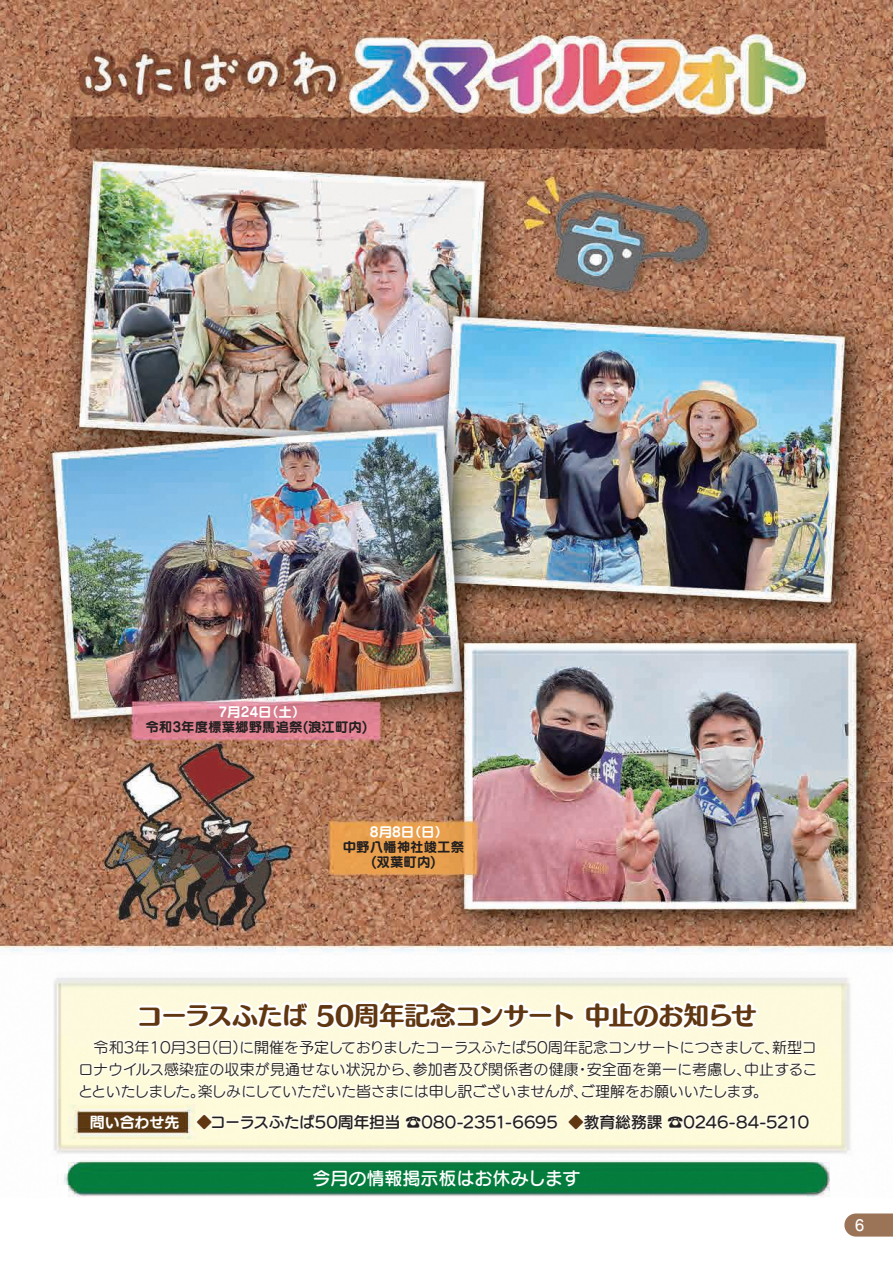
<style>
.page{position:relative;width:893px;height:1263px;background:#fff}
.page>*{position:absolute;margin:0;border:0;box-sizing:border-box;transform-origin:0 0}
.t1{font:25.5px "Humming Std E";letter-spacing:-.03em;color:#603711}
.t2{font:18px "Seurat Pro DB";color:#fff}
.t3{font:15.75px "UD Marugo Small Pr 6 DB";letter-spacing:-.01em;color:#231f20}
.t4{font:15px/22.2px "UD Marugo Small Pr 6 M";letter-spacing:-.025em;color:#231f20;text-align:justify}
.t5{font:15px "Seurat Pro DB";color:#fff}
.t6{font:13.5px/15px "Seurat Pro B";color:#231f20;text-align:center}
.t7{font:13.5px "Seurat Pro B";color:#fff}
.s1{font-family:"UD Marugo Small Pr 6 B";font-size:15px;color:#fff}
.s2{color:#603711}
</style>
<div class="page">
<img style="left:0;top:0;width:893px;height:1197px">
<svg style="left:77px;top:878px;width:741px;height:227px"></svg>
<svg style="left:195px;top:1112px;width:32px;height:21px"></svg>
<div style="left:225px;top:1119px;width:15px;height:5px;border:3px solid #fff"></div>
<svg style="left:238px;top:1112px;width:573px;height:24px;background:#fdfbe2"></svg>
<svg style="left:844px;top:1213px;width:49px;height:23px"></svg>
<p class="t7" style="left:218px;top:703px;width:89px">7月24日（土）</p>
<p class="t6" style="left:145px;top:719px;width:224px">令和3年度標葉郷野馬追祭(浪江町内)</p>
<p class="t7" style="left:370px;top:823px;width:80px">8月8日（日）</p>
<p class="t6" style="left:343px;top:839px;width:123px">中野八幡神社竣工祭(双葉町内)</p>
<h1 class="t1" style="left:137px;top:996px;width:621px">コーラスふたば 50周年記念コンサート 中止のお知らせ</h1>
<p class="t4" style="left:78px;top:1036px;width:741px">　令和3年10月3日(日)に開催を予定しておりましたコーラスふたば50周年記念コンサートにつきまして、新型コロナウイルス感染症の収束が見通せない状況から、参加者及び関係者の健康・安全面を第一に考慮し、中止することといたしました。楽しみにしていただいた皆さまには申し訳ございませんが、ご理解をお願いいたします。</p>
<p class="t3" style="left:90px;top:1113px;width:721px"><span class="s1">問い合わせ先</span> <span class="s2">◆</span>コーラスふたば50周年担当 ☎080-2351-6695 <span class="s2">◆</span>教育総務課 ☎0246-84-5210</p>
<p class="t2" style="left:313px;top:1166px;width:269px">今月の情報掲示板はお休みします</p>
<p class="t5" style="left:855px;top:1215px;width:11px">6</p>
</div>
